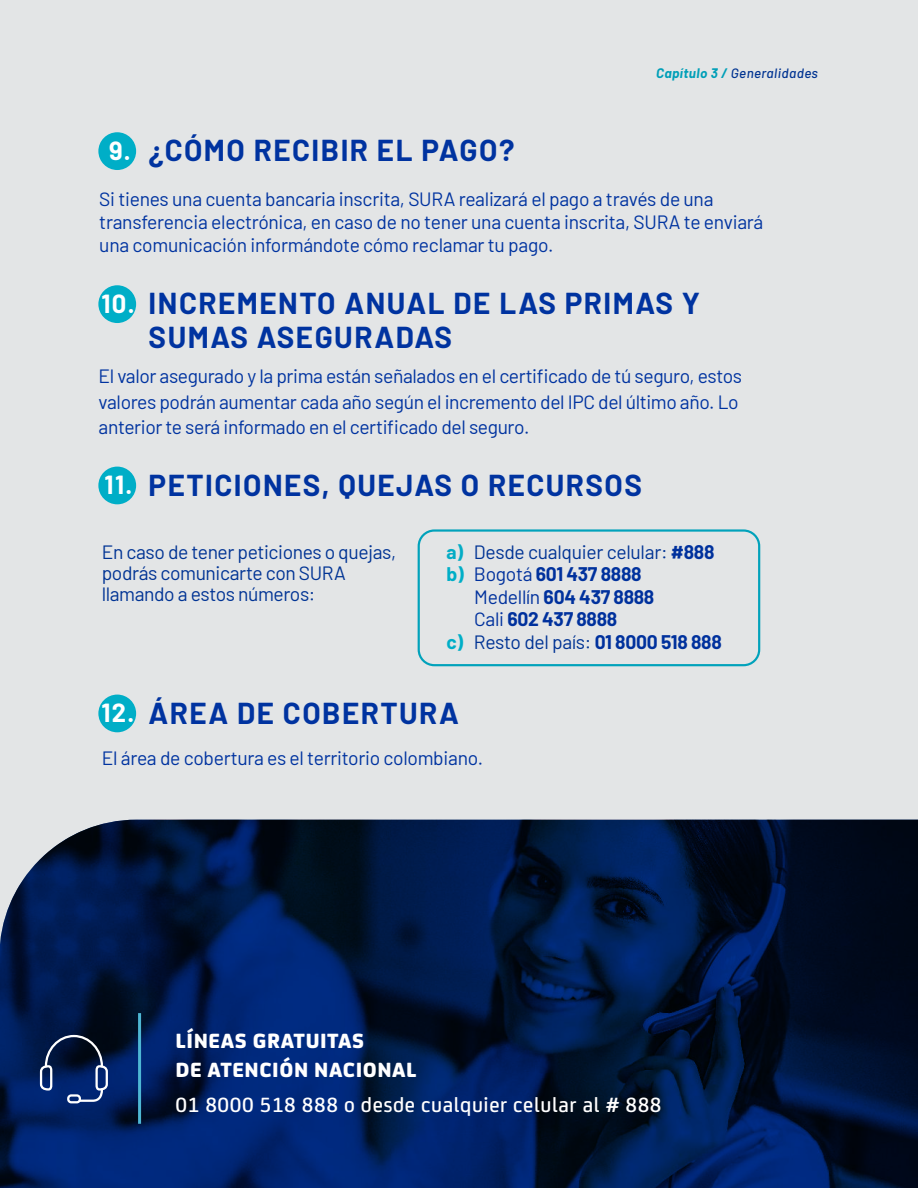
<style>
.page{position:relative;width:918px;height:1188px;background:#e3e5e6}
.page>*{position:absolute;margin:0;border:0;box-sizing:border-box;transform-origin:0 0}
.t1{font:700 29.55px/33.2px "Barlow";letter-spacing:.05em;color:#0033a0}
.t2{font:700 25.65px "Barlow";color:#fff}
.t3{font:500 22.05px "FS Joey";letter-spacing:.025em;color:#fff}
.t4{font:800 22.05px/29.1px "FS Joey";letter-spacing:.025em;color:#fff}
.t5{font:19.2px/25.3px "Barlow";letter-spacing:-.02em;color:#0033a0}
.t6{font:19.2px/21px "Barlow";letter-spacing:-.02em;color:#003394}
.t7{font:700 19.2px "Barlow";letter-spacing:-.015em;color:#00319d}
.t8{font:italic 500 13.5px "Barlow";letter-spacing:.03em;color:#003391}
.s1{font-size:25.65px;color:#fff}
.s2{font-weight:700;color:#009fb8}
.s3{font-weight:700;color:#04acc5}
.s4{font-weight:700;color:#00319d}
.s5{color:#00aec7}
.s6{font-weight:400}
.s7{font-weight:700;color:#00aec7}
</style>
<div class="page">
<div style="left:98px;top:132px;width:38px;height:38px;background:#00aec7;border-radius:50%"></div>
<div style="left:98px;top:285px;width:38px;height:38px;background:#00aec7;border-radius:50%"></div>
<div style="left:98px;top:467px;width:38px;height:37px;background:#00aec7;border-radius:50%"></div>
<div style="left:98px;top:695px;width:38px;height:37px;background:#00aec7;border-radius:50%"></div>
<svg style="left:0;top:820px;width:918px;height:368px;background:#021b4a"></svg>
<hr style="left:138px;top:1013px;width:3px;height:111px;background:#4eb7d4">
<svg style="left:39px;top:1034px;width:70px;height:69px;background:#1c325f"></svg>
<div style="left:67px;top:1094px;width:14px;height:9px;border:2px solid #fff;border-radius:3px"></div>
<div style="left:418px;top:529px;width:342px;height:137px;border:2px solid #01a2bb;border-radius:16px"></div>
<h1 class="t1" style="left:109px;top:132px;width:407px"><span class="s1">9.</span> ¿CÓMO RECIBIR EL PAGO?</h1>
<p class="t8" style="left:656px;top:63px;width:163px"><span class="s2">Capítulo 3 /</span> Generalidades</p>
<p class="t5" style="left:99px;top:186px;width:666px;line-height:23.1px">Si tienes una cuenta bancaria inscrita, SURA realizará el pago a través de una transferencia electrónica, en caso de no tener una cuenta inscrita, SURA te enviará una comunicación informándote cómo reclamar tu pago.</p>
<h2 class="t2" style="left:102px;top:285px;width:35px">10.</h2>
<h1 class="t1" style="left:149px;top:285px;width:553px">INCREMENTO ANUAL DE LAS PRIMAS Y<br>SUMAS ASEGURADAS</h1>
<p class="t5" style="left:99px;top:362px;width:645px">El valor asegurado y la prima están señalados en el certificado de tú seguro, estos valores podrán aumentar cada año según el incremento del IPC del último año. Lo anterior te será informado en el certificado del seguro.</p>
<h1 class="t1" style="left:105px;top:466px;width:539px"><span class="s1">11.</span> PETICIONES, QUEJAS O RECURSOS</h1>
<p class="t6" style="left:102px;top:540px;width:296px">En caso de tener peticiones o quejas, podrás comunicarte con SURA llamando a estos números:</p>
<p class="t6" style="left:447px;top:540px;width:269px"><span class="s3">a)</span> Desde cualquier celular: <span class="s4">#888</span></p>
<p class="t7" style="left:447px;top:560px;width:197px"><span class="s5">b)</span> <span class="s6">Bogotá</span> 601 437 8888</p>
<p class="t7" style="left:474px;top:583px;width:182px"><span class="s6">Medellín</span> 604 437 8888</p>
<p class="t7" style="left:474px;top:605px;width:145px"><span class="s6">Cali</span> 602 437 8888</p>
<p class="t6" style="left:447px;top:630px;width:277px"><span class="s7">c)</span> Resto del país: <span class="s4">01 8000 518 888</span></p>
<h1 class="t1" style="left:102px;top:694px;width:359px"><span class="s1">12.</span> ÁREA DE COBERTURA</h1>
<p class="t5" style="left:102px;top:744px;width:383px">El área de cobertura es el territorio colombiano.</p>
<p class="t4" style="left:176px;top:1025px;width:243px">LÍNEAS GRATUITAS<br>DE ATENCIÓN NACIONAL</p>
<p class="t3" style="left:176px;top:1088px;width:488px">01 8000 518 888 o desde cualquier celular al # 888</p>
</div>
